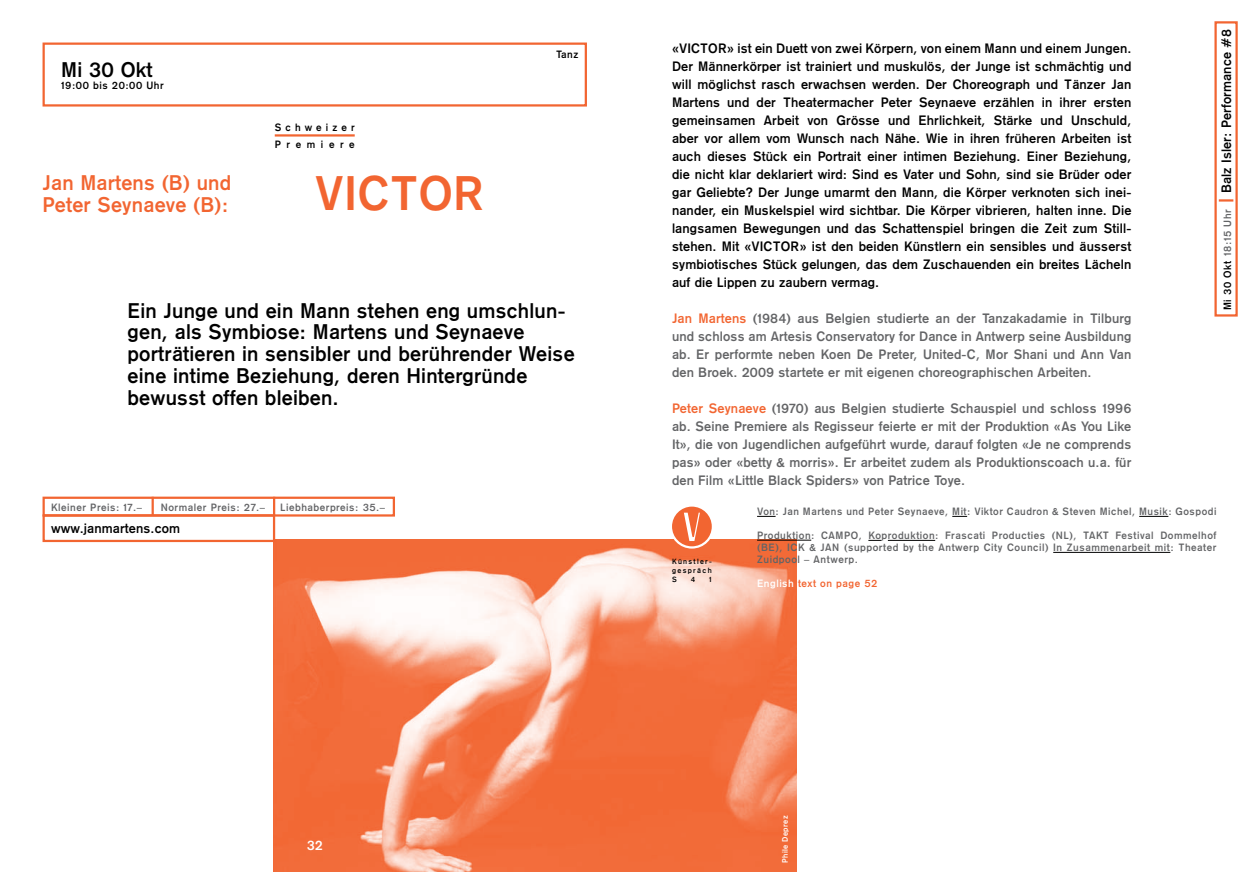
<style>
.page{position:relative;width:1259px;height:893px;background:#fff}
.page>*{position:absolute;margin:0;border:0;box-sizing:border-box;transform-origin:0 0}
.t1{font:48px "Gothic 725 BT Bold A";letter-spacing:.01em;color:#f26531}
.t2{font:21px/21.8px "Gothic 725 BT Bold A";letter-spacing:.01em;color:#000}
.t3{font:21px/22.5px "Gothic 725 BT Bold A";letter-spacing:.01em;color:#f26531}
.t4{font:13.5px/18px "Gothic 725 BT Bold A";letter-spacing:.01em;color:#000;text-align:justify}
.t5{font:13.5px/18px "Gothic 725 BT Bold A";letter-spacing:.01em;color:#636466;text-align:justify}
.t6{font:13.5px "Gothic 725 BT Bold A";color:#fff}
.t7{font:10.5px/12px "Gothic 725 BT Bold A";letter-spacing:.05em;color:#636466;text-align:justify}
.t8{font:10.5px/16.2px "Gothic 725 BT Bold A";letter-spacing:.385em;color:#000}
.t9{font:10.5px "Gothic 725 BT Bold A";letter-spacing:.05em;color:#f26531}
.t10{font:10.5px "Gothic 725 BT Bold A";letter-spacing:.05em;color:#000}
.t11{font:7.8px "Gothic 725 BT Bold A";letter-spacing:.05em;color:#fff}
.t12{font:7.5px/9px "Gothic 725 BT Bold A";letter-spacing:.175em;color:#000;text-align:justify}
.s1{font-size:10.5px}
.s2{font-size:10.5px;color:#636466}
.s3{color:#f26531}
.s4{color:#fff}
</style>
<div class="page">
<div style="left:43px;top:43px;width:544px;height:64px;border:2px solid #f26531"></div>
<img style="left:273px;top:540px;width:523px;height:332px">
<div style="left:43px;top:514px;width:232px;height:28px;border:2px solid #f26531"></div>
<hr style="left:275px;top:134px;width:80px;height:3px;background:#f26531">
<div style="left:43px;top:497px;width:352px;height:20px;border:2px solid #f26531"></div>
<svg style="left:152px;top:497px;width:2px;height:19px"></svg>
<svg style="left:273px;top:497px;width:2px;height:19px"></svg>
<svg style="left:757px;top:516px;width:18px;height:1px"></svg>
<svg style="left:952px;top:516px;width:15px;height:1px"></svg>
<svg style="left:1139px;top:516px;width:29px;height:1px"></svg>
<hr style="left:757px;top:540px;width:54px;height:1px;background:#000">
<svg style="left:868px;top:540px;width:13px;height:1px"></svg>
<hr style="left:888px;top:540px;width:47px;height:1px;background:#000">
<hr style="left:1053px;top:552px;width:117px;height:1px;background:#000">
<svg style="left:671px;top:505px;width:42px;height:42px"></svg>
<div style="left:670px;top:504px;width:44px;height:45px;border:2px solid #fff;border-radius:50%"></div>
<svg style="left:684px;top:513px;width:16px;height:28px"></svg>
<div style="left:1214px;top:21px;width:23px;height:296px;border:2px solid #f26531"></div>
<hr style="left:1218px;top:199px;width:15px;height:3px;background:#f26531">
<h2 class="t2" style="left:61px;top:59px;width:93px">Mi 30 Okt</h2>
<p class="t10" style="left:61px;top:79px;width:104px">19:00 bis 20:00 Uhr</p>
<p class="t8" style="left:275px;top:120px;width:81px">Schweizer<br>Premiere</p>
<h2 class="t3" style="left:43px;top:171px;width:190px">Jan Martens (B) und<br>Peter Seynaeve (B):</h2>
<h1 class="t1" style="left:315px;top:167px;width:171px">VICTOR</h1>
<p class="t8" style="left:556px;top:47px;width:24px">Tanz</p>
<h2 class="t2" style="left:128px;top:300px;width:448px">Ein Junge und ein Mann stehen eng umschlun&shy;gen, als Symbiose: Martens und Seynaeve porträtieren in sensibler und berührender Weise eine intime Beziehung, deren Hintergründe bewusst offen bleiben.</h2>
<p class="t7" style="left:51px;top:501px;width:93px">Kleiner Preis: 17.–</p>
<p class="t7" style="left:161px;top:501px;width:106px">Normaler Preis: 27.–</p>
<p class="t7" style="left:280px;top:501px;width:106px">Liebhaberpreis: 35.–</p>
<p class="t4" style="left:51px;top:520px;width:131px">www.janmartens.com</p>
<p class="t6" style="left:307px;top:838px;width:18px">32</p>
<p class="t4" style="left:1217px;top:310px;width:282px;rotate:-90deg"><span class="s1">Mi 30 Okt</span> <span class="s2">18:15 Uhr</span> Balz Isler: Performance #8</p>
<p class="t4" style="left:672px;top:39px;width:461px">«VICTOR» ist ein Duett von zwei Körpern, von einem Mann und einem Jungen.<br>Der Männerkörper ist trainiert und muskulös, der Junge ist schmächtig und will möglichst rasch erwachsen werden. Der Choreograph und Tänzer Jan Martens und der Theatermacher Peter Seynaeve erzählen in ihrer ersten gemeinsamen Arbeit von Grösse und Ehrlichkeit, Stärke und Unschuld, aber vor allem vom Wunsch nach Nähe. Wie in ihren früheren Arbeiten ist auch dieses Stück ein Portrait einer intimen Beziehung. Einer Beziehung, die nicht klar deklariert wird: Sind es Vater und Sohn, sind sie Brüder oder gar Geliebte? Der Junge umarmt den Mann, die Körper verknoten sich inei&shy;nander, ein Muskelspiel wird sichtbar. Die Körper vibrieren, halten inne. Die langsamen Bewegungen und das Schattenspiel bringen die Zeit zum Still&shy;stehen. Mit «VICTOR» ist den beiden Künstlern ein sensibles und äusserst symbiotisches Stück gelungen, das dem Zuschauenden ein breites Lächeln auf die Lippen zu zaubern vermag.</p>
<p class="t5" style="left:672px;top:309px;width:461px"><span class="s3">Jan Martens</span> (1984) aus Belgien studierte an der Tanzakadamie in Tilburg und schloss am Artesis Conservatory for Dance in Antwerp seine Ausbildung ab. Er performte neben Koen De Preter, United-C, Mor Shani und Ann Van den Broek. 2009 startete er mit eigenen choreographischen Arbeiten.</p>
<p class="t5" style="left:672px;top:399px;width:461px"><span class="s3">Peter Seynaeve</span> (1970) aus Belgien studierte Schauspiel und schloss 1996 ab. Seine Premiere als Regisseur feierte er mit der Produktion «As You Like It», die von Jugendlichen aufgeführt wurde, darauf folgten «Je ne comprends pas» oder «betty &amp; morris». Er arbeitet zudem als Produktionscoach u.a. für den Film «Little Black Spiders» von Patrice Toye.</p>
<p class="t7" style="left:757px;top:505px;width:461px">Von: Jan Martens und Peter Seynaeve, Mit: Viktor Caudron &amp; Steven Michel, Musik: Gospodi</p>
<p class="t7" style="left:757px;top:529px;width:461px">Produktion: CAMPO, Koproduktion: Frascati Producties (NL), TAKT Festival Dommelhof (BE), ICK &amp; JAN (supported by the Antwerp City Council) In Zusammenarbeit mit: Theater Zuidpool – Antwerp.</p>
<p class="t9" style="left:757px;top:577px;width:122px"><span class="s4">English</span> text on page 52</p>
<p class="t12" style="left:672px;top:557px;width:41px">Künstler&shy;gespräch S</p>
<p class="t12" style="left:691px;top:575px;width:6px">4</p>
<p class="t12" style="left:709px;top:575px;width:4px">1</p>
<p class="t11" style="left:780px;top:863px;width:49px;rotate:-90deg">Phile Deprez</p>
</div>
